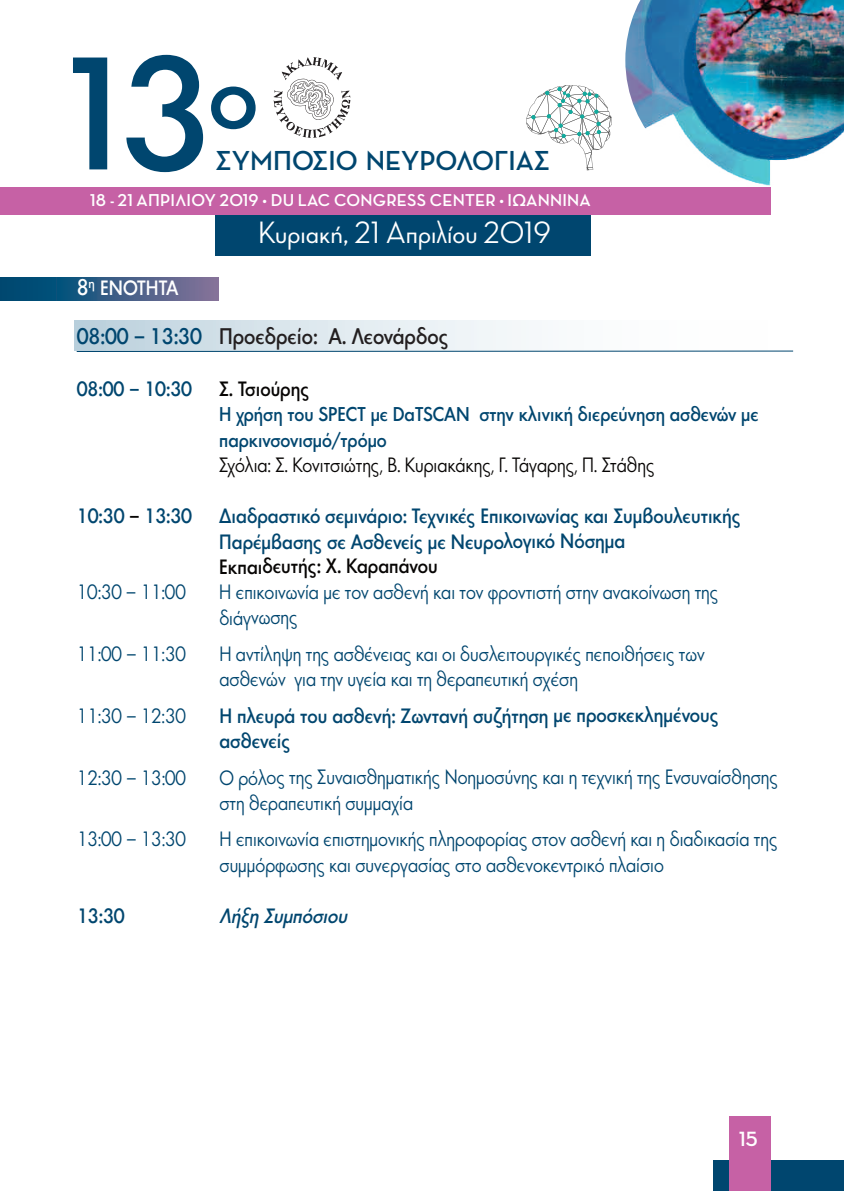
<style>
.page{position:relative;width:844px;height:1191px;background:#fff}
.page>*{position:absolute;margin:0;border:0;box-sizing:border-box;transform-origin:0 0}
.t1{font:148.75px "Art Futur H Demi";color:#00466f}
.t2{font:84px "Art Futur H Demi";color:#00466f}
.t3{font:500 31.5px "Neutraface Display";color:#fff}
.t4{font:700 28px "Neutraface Display";color:#00466f}
.t5{font:21px "Art Futur H Demi";color:#231f20;scale:.9 1}
.t6{font:21px "Neutraface Display Bold Alt";color:#fff}
.t7{font:19.25px/25.6px "Art Futur H Plain";color:#00466f;scale:.9 1}
.t8{font:19.25px/25.6px "Art Futur H Demi";color:#00466f;scale:.9 1}
.t9{font:19.25px "Art Futur H Plain";color:#070504;scale:.9 1}
.t10{font:19.25px "Art Futur H Demi";color:#070504;scale:.9 1}
.t11{font:italic 19.25px "Art Futur H Demi";color:#00466f;scale:.9 1}
.t12{font:19.25px "Art Futur H Demi";color:#fff;scale:.9 1}
.t13{font:18.55px/25.6px "Art Futur H Demi";color:#00466f;scale:.9 1}
.t14{font:17.5px "Neutraface Display Bold Alt";letter-spacing:.015em;color:#fff}
.s1{font-size:21px}
.s2{color:#00466f}
.s3{color:#070504}
</style>
<div class="page">
<div style="left:74px;top:321px;width:696px;height:29px;background:linear-gradient(to right,#c2d5e0,#fff)"></div>
<svg style="left:0;top:277px;width:219px;height:23px;background:#365c84"></svg>
<div style="left:215px;top:190px;width:375px;height:66px;background:#00466f"></div>
<svg style="left:273px;top:57px;width:77px;height:81px"></svg>
<svg style="left:526px;top:85px;width:85px;height:85px"></svg>
<hr style="left:77px;top:351px;width:715px;height:1px;background:#00466f">
<div style="left:0;top:187px;width:770px;height:27px;background:#c661a5"></div>
<div style="left:712px;top:1160px;width:131px;height:31px;background:#00466f"></div>
<div style="left:728px;top:1116px;width:41px;height:75px;background:#c661a5"></div>
<img style="left:625px;top:0;width:218px;height:186px">
<h1 class="t1" style="left:48px;top:30px;width:166px">13</h1>
<h2 class="t2" style="left:208px;top:50px;width:51px">o</h2>
<h3 class="t4" style="left:215px;top:144px;width:336px">ΣΥΜΠΟΣΙΟ ΝΕΥΡΟΛΟΓΙΑΣ</h3>
<p class="t14" style="left:90px;top:190px;width:502px">18 - 21 ΑΠΡΙΛΙΟΥ 2019 • DU LAC CONGRESS CENTER • IΩΑΝΝΙΝΑ</p>
<h3 class="t3" style="left:258px;top:214px;width:295px">Κυριακή, 21 Απριλίου 2019</h3>
<p class="t12" style="left:77px;top:277px;width:114px"><span class="s1">8</span><sup>η</sup> ENOTHTA</p>
<p class="t5" style="left:77px;top:324px;width:414px"><span class="s2">08:00 – 13:30</span> Προεδρείο: Α. Λεονάρδος</p>
<p class="t8" style="left:77px;top:376px;width:130px">08:00 – 10:30</p>
<p class="t10" style="left:219px;top:378px;width:101px">Σ. Τσιούρης</p>
<p class="t13" style="left:219px;top:402px;width:600px">Η χρήση του SPECT με DaTSCAN στην κλινική διερεύνηση ασθενών με παρκινσονισμό/τρόμο</p>
<p class="t9" style="left:219px;top:455px;width:485px">Σχόλια: Σ. Κονιτσιώτης, Β. Κυριακάκης, Γ. Τάγαρης, Π. Στάθης</p>
<p class="t8" style="left:77px;top:504px;width:130px">10:30 <span class="s3">–</span> 13:30</p>
<p class="t8" style="left:219px;top:504px;width:580px">Διαδραστικό σεμινάριο: Τεχνικές Επικοινωνίας και Συμβουλευτικής<br>Παρέμβασης σε Ασθενείς με Νευρολογικό Νόσημα</p>
<p class="t10" style="left:219px;top:555px;width:244px">Εκπαιδευτής: Χ. Καραπάνου</p>
<p class="t7" style="left:77px;top:580px;width:122px">10:30 – 11:00</p>
<p class="t7" style="left:219px;top:580px;width:556px">Η επικοινωνία με τον ασθενή και τον φροντιστή στην ανακοίνωση της διάγνωσης</p>
<p class="t7" style="left:77px;top:642px;width:122px">11:00 – 11:30</p>
<p class="t7" style="left:219px;top:642px;width:540px">Η αντίληψη της ασθένειας και οι δυσλειτουργικές πεποιθήσεις των ασθενών για την υγεία και τη θεραπευτική σχέση</p>
<p class="t7" style="left:77px;top:704px;width:122px">11:30 – 12:30</p>
<p class="t8" style="left:219px;top:703px;width:556px">Η πλευρά του ασθενή: Ζωντανή συζήτηση με προσκεκλημένους ασθενείς</p>
<p class="t7" style="left:77px;top:765px;width:122px">12:30 – 13:00</p>
<p class="t7" style="left:219px;top:765px;width:622px">Ο ρόλος της Συναισθηματικής Νοημοσύνης και η τεχνική της Ενσυναίσθησης στη θεραπευτική συμμαχία</p>
<p class="t7" style="left:77px;top:827px;width:122px">13:00 – 13:30</p>
<p class="t7" style="left:219px;top:827px;width:621px">Η επικοινωνία επιστημονικής πληροφορίας στον ασθενή και η διαδικασία της συμμόρφωσης και συνεργασίας στο ασθενοκεντρικό πλαίσιο</p>
<p class="t8" style="left:77px;top:903px;width:55px">13:30</p>
<p class="t11" style="left:219px;top:904px;width:148px">Λήξη Συμπόσιου</p>
<p class="t6" style="left:739px;top:1126px;width:20px">15</p>
</div>
